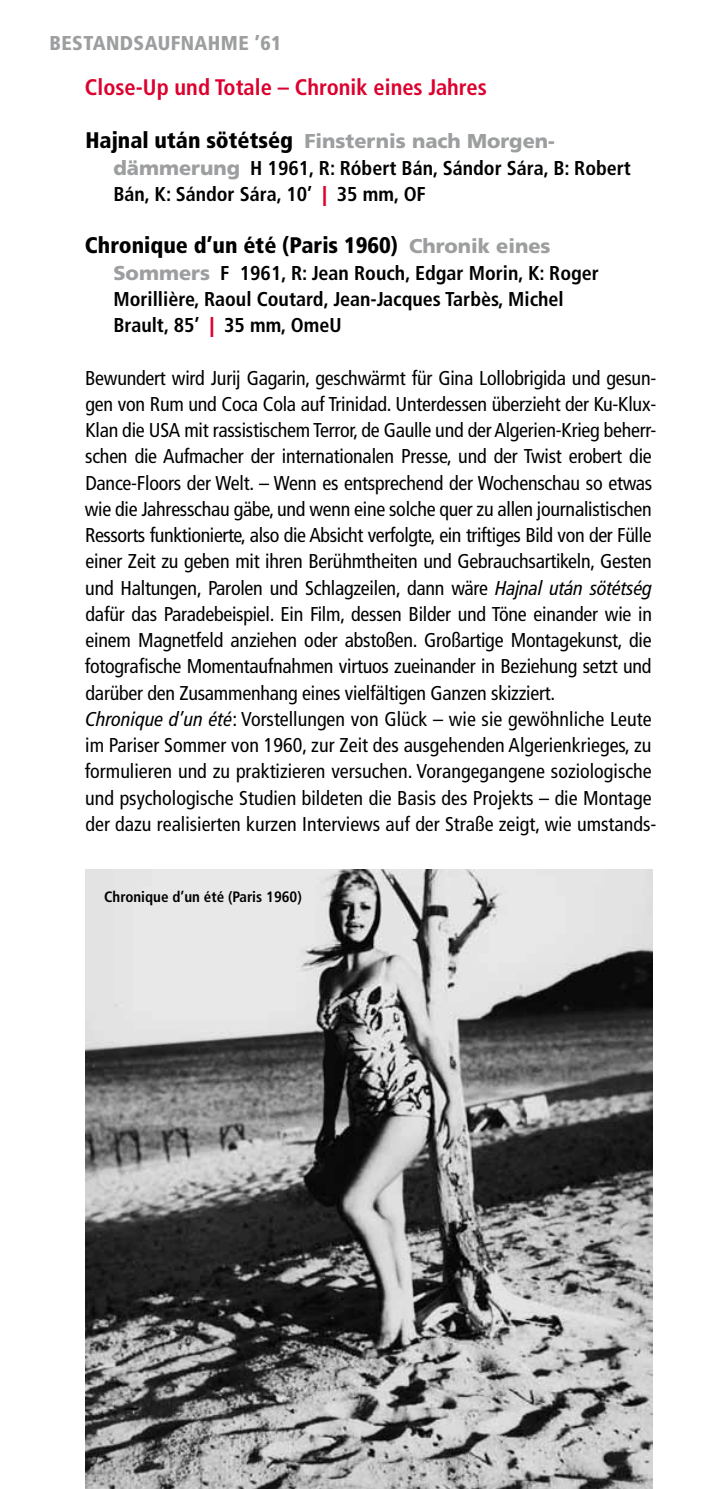
<style>
.page{position:relative;width:709px;height:1489px;background:#fff}
.page>*{position:absolute;margin:0;border:0;box-sizing:border-box;transform-origin:0 0}
.t1{font:900 condensed 22.5px "Frutiger LT Com";color:#000}
.t2{font:700 condensed 22.5px "Frutiger LT Com";color:#dc002e}
.t3{font:condensed 20px/26.2px "Frutiger LT Com";letter-spacing:-.01em;color:#000}
.t4{font:700 condensed 20px/26.2px "Frutiger LT Com";color:#000}
.t5{font:900 condensed 20px "Frutiger LT Com";letter-spacing:.02em;color:#9c9e9f}
.t6{font:700 condensed 15px "Frutiger LT Com";color:#000}
.s1{font-weight:900;font-size:22.5px}
.s2{font-weight:900;font-stretch:normal;color:#9c9e9f}
.s3{font-weight:900;font-stretch:normal;color:#dc002e}
.s4{font-stretch:normal;font-size:20px;color:#9c9e9f}
.s5{font-style:italic}
</style>
<div class="page">
<img style="left:85px;top:869px;width:567px;height:619px">
<p class="t5" style="left:50px;top:31px;width:233px">BESTANDSAUFNAHME ’61</p>
<p class="t2" style="left:85px;top:74px;width:403px">Close-Up und Totale – Chronik eines Jahres</p>
<p class="t4" style="left:113px;top:128px;width:519px;text-indent:-28px"><span class="s1">Hajnal után sötétség</span> <span class="s2">Finsternis nach Morgen&shy;dämmerung</span> H 1961, R: Róbert Bán, Sándor Sára, B: Robert<br>Bán, K: Sándor Sára, 10’ <span class="s3">|</span> 35 mm, OF</p>
<p class="t1" style="left:85px;top:232px;width:467px">Chronique d’un été (Paris 1960) <span class="s4">Chronik eines</span></p>
<p class="t4" style="left:113px;top:259px;width:487px"><span class="s2">Sommers</span> F 1961, R: Jean Rouch, Edgar Morin, K: Roger<br>Morillière, Raoul Coutard, Jean-Jacques Tarbès, Michel<br>Brault, 85’ <span class="s3">|</span> 35 mm, OmeU</p>
<p class="t3" style="left:85px;top:364px;width:573px">Bewundert wird Jurij Gagarin, geschwärmt für Gina Lollobrigida und gesun&shy;gen von Rum und Coca Cola auf Trinidad. Unterdessen überzieht der Ku-Klux-Klan die USA mit rassistischem Terror, de Gaulle und der Algerien-Krieg beherr&shy;schen die Aufmacher der internationalen Presse, und der Twist erobert die Dance-Floors der Welt. – Wenn es entsprechend der Wochenschau so etwas wie die Jahresschau gäbe, und wenn eine solche quer zu allen journalistischen Ressorts funktionierte, also die Absicht verfolgte, ein triftiges Bild von der Fülle einer Zeit zu geben mit ihren Berühmtheiten und Gebrauchsartikeln, Gesten und Haltungen, Parolen und Schlagzeilen, dann wäre <span class="s5">Hajnal után sötétség </span>dafür das Paradebeispiel. Ein Film, dessen Bilder und Töne einander wie in einem Magnetfeld anziehen oder abstoßen. Großartige Montagekunst, die fotografische Momentaufnahmen virtuos zueinander in Beziehung setzt und darüber den Zusammenhang eines vielfältigen Ganzen skizziert.<br><span class="s5">Chronique d’un été</span>: Vorstellungen von Glück – wie sie gewöhnliche Leute im Pariser Sommer von 1960, zur Zeit des ausgehenden Algerienkrieges, zu formulieren und zu praktizieren versuchen. Vorangegangene soziologische und psychologische Studien bildeten die Basis des Projekts – die Montage der dazu realisierten kurzen Interviews auf der Straße zeigt, wie umstands-</p>
<p class="t6" style="left:104px;top:887px;width:199px">Chronique d’un été (Paris 1960)</p>
</div>
